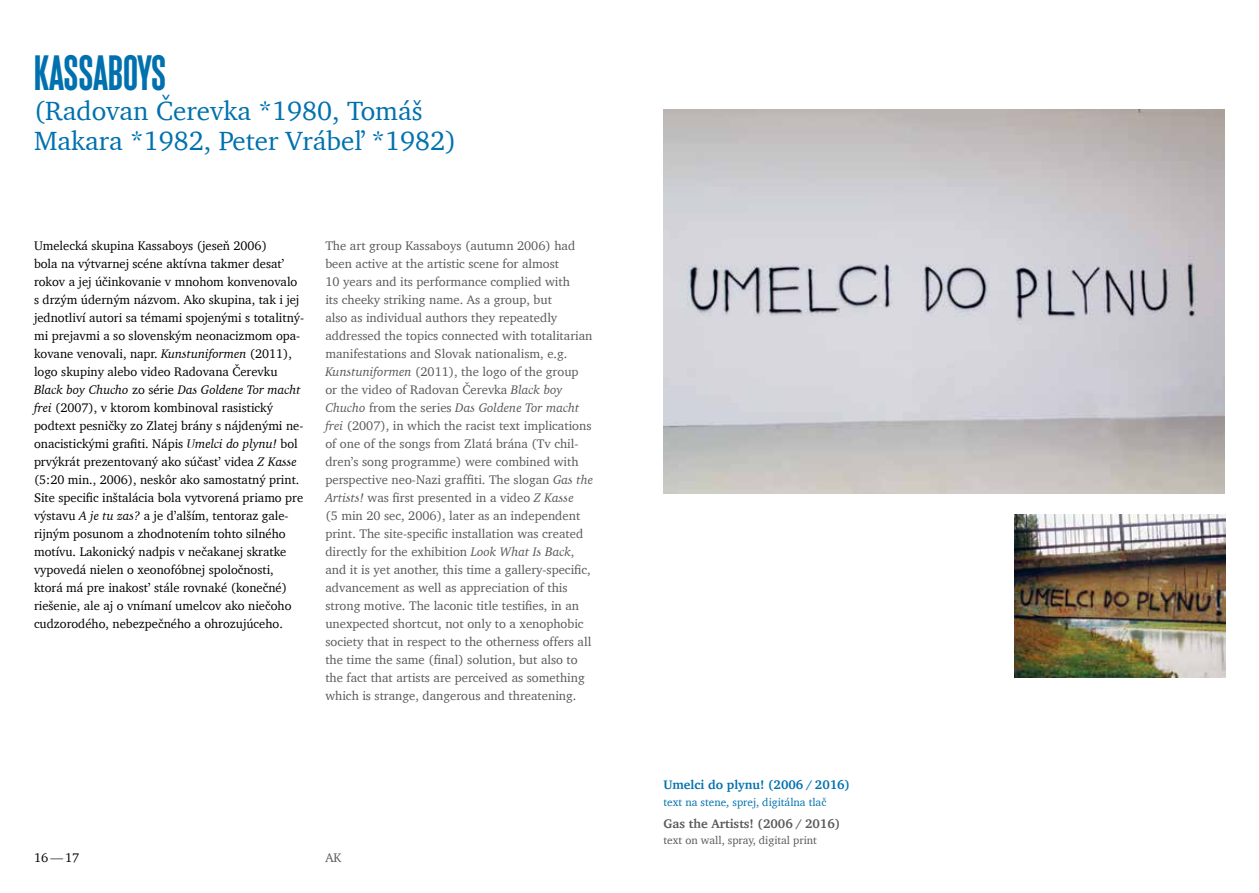
<style>
.page{position:relative;width:1259px;height:893px;background:#fff}
.page>*{position:absolute;margin:0;border:0;box-sizing:border-box;transform-origin:0 0}
.t1{font:100 49.5px "Monopol";letter-spacing:-.005em;color:#0071ae}
.t2{font:27px/30.5px "Charter";color:#0071ae}
.t3{font:12.75px/18px "Charter";color:#58595b}
.t4{font:12.75px/18px "Charter";color:#000}
.t5{font:700 12.75px "Charter";color:#0071ae}
.t6{font:700 12.75px "Charter";color:#58595b}
.t7{font:11.25px "Charter";color:#0071ae}
.t8{font:11.25px "Charter";color:#58595b}
.s1{font-style:italic}
</style>
<div class="page">
<img style="left:663px;top:109px;width:561px;height:384px">
<img style="left:1014px;top:515px;width:211px;height:162px">
<h1 class="t1" style="left:34px;top:46px;width:134px">KASSABOYS</h1>
<h2 class="t2" style="left:34px;top:95px;width:424px">(Radovan Čerevka *1980, Tomáš<br>Makara *1982, Peter Vrábeľ *1982)</h2>
<p class="t4" style="left:34px;top:236px;width:272px">Umelecká skupina Kassaboys (jeseň 2006)<br>bola na výtvarnej scéne aktívna takmer desať rokov a jej účinkovanie v mnohom konvenovalo s drzým úderným názvom. Ako skupina, tak i jej jednotliví autori sa témami spojenými s totalitný&shy;mi prejavmi a so slovenským neonacizmom opa&shy;kovane venovali, napr. <span class="s1">Kunstuniformen</span> (2011), logo skupiny alebo video Radovana Čerevku <span class="s1">Black boy Chucho</span> zo série <span class="s1">Das Goldene Tor macht frei</span> (2007), v ktorom kombinoval rasistický podtext pesničky zo Zlatej brány s nájdenými ne&shy;onacistickými grafiti. Nápis <span class="s1">Umelci do plynu!</span> bol prvýkrát prezentovaný ako súčasť videa <span class="s1">Z Kasse </span>(5:20 min., 2006), neskôr ako samostatný print.<br>Site specific inštalácia bola vytvorená priamo pre výstavu <span class="s1">A je tu zas?</span> a je ďalším, tentoraz gale&shy;rijným posunom a zhodnotením tohto silného motívu. Lakonický nadpis v nečakanej skratke vypovedá nielen o xeonofóbnej spoločnosti, ktorá má pre inakosť stále rovnaké (konečné) riešenie, ale aj o vnímaní umelcov ako niečoho cudzorodého, nebezpečného a ohrozujúceho.</p>
<p class="t3" style="left:325px;top:236px;width:269px">The art group Kassaboys (autumn 2006) had been active at the artistic scene for almost<br>10 years and its performance complied with<br>its cheeky striking name. As a group, but<br>also as individual authors they repeatedly addressed the topics connected with totalitarian manifestations and Slovak nationalism, e.g.<br><span class="s1">Kunstuniformen</span> (2011), the logo of the group or the video of Radovan Čerevka <span class="s1">Black boy Chucho</span> from the series <span class="s1">Das Goldene Tor macht frei</span> (2007), in which the racist text implications of one of the songs from Zlatá brána (Tv chil&shy;dren’s song programme) were combined with perspective neo-Nazi graffiti. The slogan <span class="s1">Gas the Artists!</span> was first presented in a video <span class="s1">Z Kasse<br></span>(5 min 20 sec, 2006), later as an independent print. The site-specific installation was created directly for the exhibition <span class="s1">Look What Is Back</span>, and it is yet another, this time a gallery-specific, advancement as well as appreciation of this strong motive. The laconic title testifies, in an unexpected shortcut, not only to a xenophobic society that in respect to the otherness offers all the time the same (final) solution, but also to the fact that artists are perceived as something which is strange, dangerous and threatening.</p>
<p class="t4" style="left:34px;top:848px;width:47px">16—17</p>
<p class="t3" style="left:325px;top:848px;width:17px">AK</p>
<p class="t5" style="left:663px;top:774px;width:188px">Umelci do plynu! (2006 / 2016)</p>
<p class="t7" style="left:663px;top:792px;width:164px">text na stene, sprej, digitálna tlač</p>
<p class="t6" style="left:663px;top:812px;width:178px">Gas the Artists! (2006 / 2016)</p>
<p class="t8" style="left:663px;top:831px;width:155px">text on wall, spray, digital print</p>
</div>
